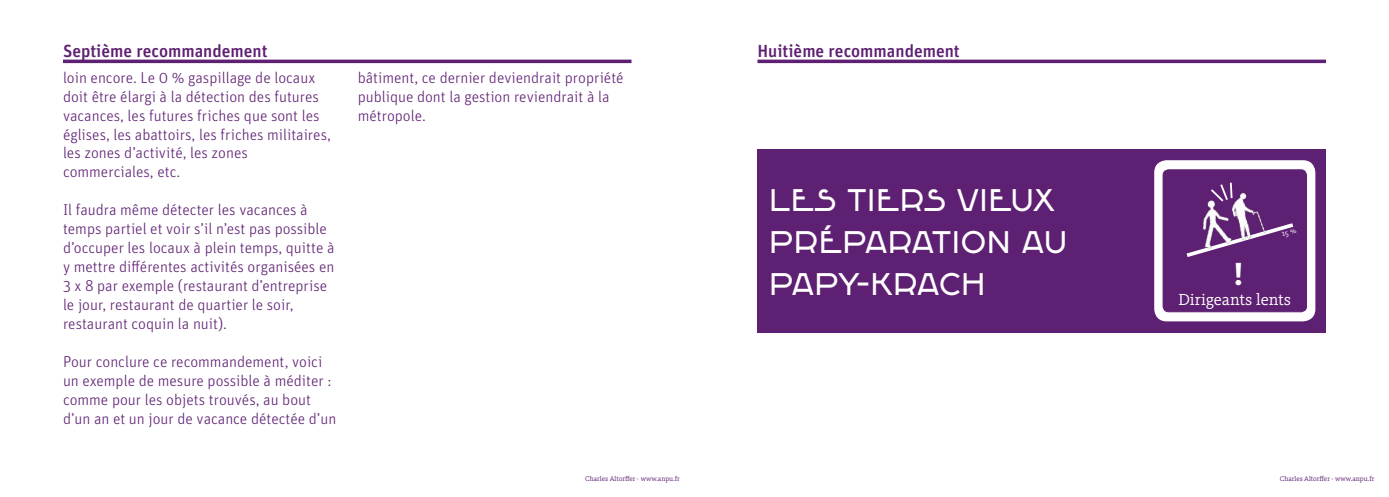
<style>
.page{position:relative;width:1389px;height:497px;background:#fff}
.page>*{position:absolute;margin:0;border:0;box-sizing:border-box;transform-origin:0 0}
.t1{font:35px "Excursion Poste Bis";color:#fff}
.t2{font:700 33.07px "Kievit Slab OT";color:#fff}
.t3{font:500 17.5px "Unit Pro";color:#5e2072}
.t4{font:16.62px "Kievit Slab OT";color:#fff}
.t5{font:300 15.75px/18.9px "Unit Pro";color:#5e2072}
.t6{font:7px "Kievit Slab OT";color:#5e2072}
</style>
<div class="page">
<svg style="left:63px;top:59px;width:568px;height:4px;background:#764187"></svg>
<hr style="left:757px;top:60px;width:569px;height:3px;background:#5e2072">
<div style="left:757px;top:149px;width:569px;height:183px;background:#5e2072"></div>
<div style="left:1154px;top:159px;width:162px;height:162px;background:#fff;border-radius:13px"></div>
<div style="left:1153px;top:159px;width:164px;height:163px;border:1px solid #5e2072;border-radius:13px"></div>
<div style="left:1163px;top:169px;width:143px;height:142px;background:#5e2072;border-radius:6px"></div>
<div style="left:1163px;top:169px;width:144px;height:142px;border:1px solid #5e2072;border-radius:6px"></div>
<img style="left:1190px;top:159px;width:116px;height:108px">
<svg style="left:1209px;top:180px;width:25px;height:23px"></svg>
<svg style="left:1186px;top:220px;width:111px;height:39px"></svg>
<p class="t3" style="left:63px;top:39px;width:206px">Septième recommandement</p>
<p class="t5" style="left:63px;top:68px;width:269px">loin encore. Le 0 % gaspillage de locaux doit être élargi à la détection des futures vacances, les futures friches que sont les églises, les abattoirs, les friches militaires, les zones d’activité, les zones</p>
<p class="t5" style="left:63px;top:162px;width:119px">commerciales, etc.</p>
<p class="t5" style="left:63px;top:200px;width:273px">Il faudra même détecter les vacances à temps partiel et voir s’il n’est pas possible d’occuper les locaux à plein temps, quitte à y mettre différentes activités organisées en 3 x 8 par exemple (restaurant d’entreprise le jour, restaurant de quartier le soir,</p>
<p class="t5" style="left:63px;top:313px;width:166px">restaurant coquin la nuit).</p>
<p class="t5" style="left:63px;top:351px;width:270px">Pour conclure ce recommandement, voici un exemple de mesure possible à méditer :</p>
<p class="t5" style="left:63px;top:389px;width:275px">comme pour les objets trouvés, au bout d’un an et un jour de vacance détectée d’un</p>
<p class="t5" style="left:358px;top:68px;width:267px">bâtiment, ce dernier deviendrait propriété publique dont la gestion reviendrait à la métropole.</p>
<p class="t3" style="left:757px;top:39px;width:204px">Huitième recommandement</p>
<p class="t1" style="left:769px;top:177px;width:287px">LES TIERS VIEUX</p>
<p class="t1" style="left:769px;top:219px;width:300px">PRÉPARATION AU</p>
<p class="t1" style="left:769px;top:261px;width:219px">PAPY-KRACH</p>
<p class="t2" style="left:1234px;top:254px;width:12px">!</p>
<p class="t4" style="left:1178px;top:289px;width:114px">Dirigeants lents</p>
<p class="t6" style="left:585px;top:474px;width:96px">Charles Altorffer - www.anpu.fr</p>
<p class="t6" style="left:1280px;top:474px;width:96px">Charles Altorffer - www.anpu.fr</p>
</div>
